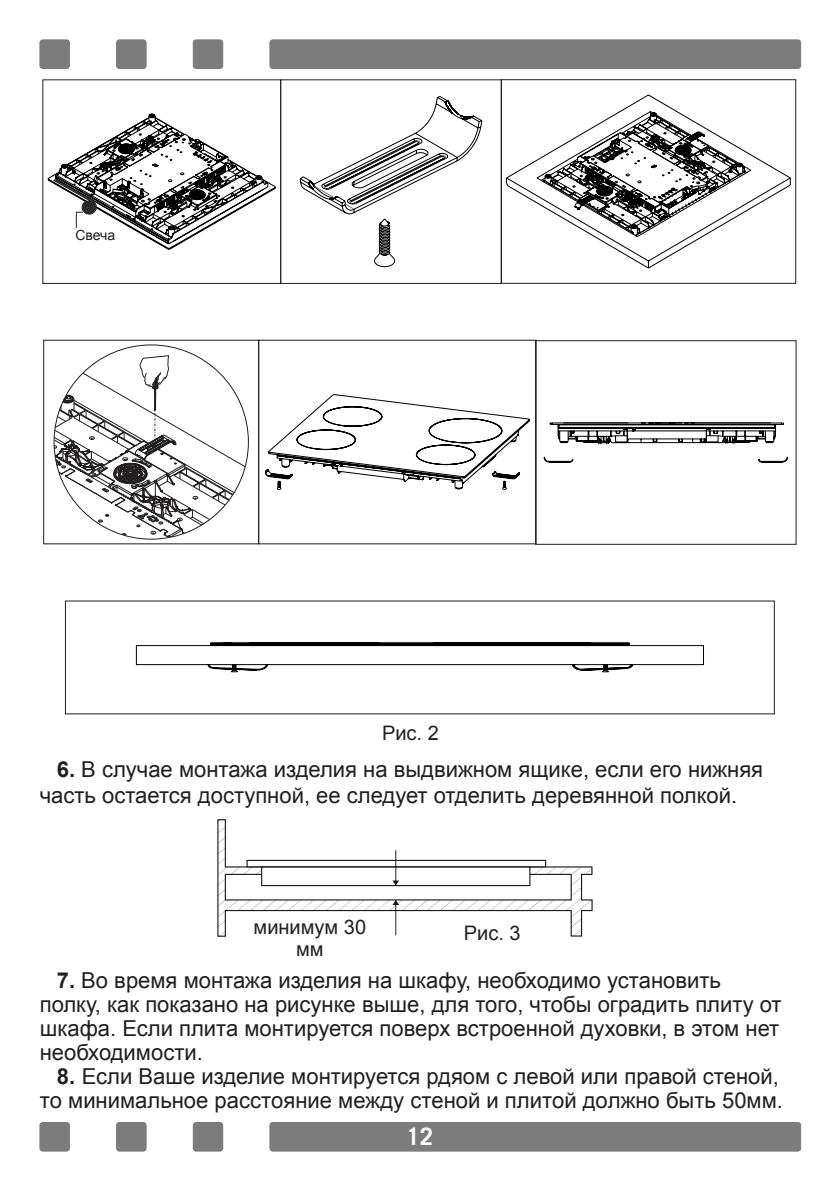
<style>
.page{position:relative;width:840px;height:1191px;background:#fff}
.page>*{position:absolute;margin:0;border:0;box-sizing:border-box;transform-origin:0 0}
.t1{font:700 24px "Trade Gothic";color:#fff}
.t2{font:22px/24px "Arial";color:#231f20}
.t3{font:20px/22px "Arial";color:#231f20;text-align:center}
.t4{font:14px "Arial";letter-spacing:-.005em;color:#231f20}
.s1{font-weight:700}
</style>
<div class="page">
<div style="left:270px;top:40px;width:530px;height:28px;background:#7d7c7c;border-radius:3px"></div>
<div style="left:269px;top:40px;width:531px;height:29px;border:1px solid #7d7c7c;border-radius:3px"></div>
<div style="left:40px;top:40px;width:29px;height:28px;background:#7d7c7c;border-radius:3px"></div>
<div style="left:40px;top:40px;width:30px;height:29px;border:1px solid #7d7c7c;border-radius:3px"></div>
<div style="left:193px;top:40px;width:29px;height:28px;background:#7d7c7c;border-radius:3px"></div>
<div style="left:193px;top:40px;width:30px;height:29px;border:1px solid #7d7c7c;border-radius:3px"></div>
<div style="left:116px;top:40px;width:30px;height:28px;background:#7d7c7c;border-radius:3px"></div>
<div style="left:116px;top:40px;width:30px;height:29px;border:1px solid #7d7c7c;border-radius:3px"></div>
<div style="left:270px;top:1122px;width:530px;height:29px;background:#7d7c7c;border-radius:3px"></div>
<div style="left:269px;top:1122px;width:531px;height:29px;border:1px solid #7d7c7c;border-radius:3px"></div>
<div style="left:40px;top:1122px;width:29px;height:29px;background:#7d7c7c;border-radius:3px"></div>
<div style="left:40px;top:1122px;width:30px;height:29px;border:1px solid #7d7c7c;border-radius:3px"></div>
<div style="left:193px;top:1122px;width:29px;height:29px;background:#7d7c7c;border-radius:3px"></div>
<div style="left:193px;top:1122px;width:30px;height:29px;border:1px solid #7d7c7c;border-radius:3px"></div>
<div style="left:116px;top:1122px;width:30px;height:29px;background:#7d7c7c;border-radius:3px"></div>
<div style="left:116px;top:1122px;width:30px;height:29px;border:1px solid #7d7c7c;border-radius:3px"></div>
<svg style="left:136px;top:642px;width:567px;height:30px"></svg>
<svg style="left:54px;top:356px;width:193px;height:183px"></svg>
<div style="left:43px;top:340px;width:216px;height:204px;border:1px solid #231f20"></div>
<svg style="left:543px;top:422px;width:244px;height:40px"></svg>
<div style="left:535px;top:340px;width:260px;height:204px;border:1px solid #231f20"></div>
<div style="left:258px;top:340px;width:278px;height:204px;border:1px solid #231f20"></div>
<svg style="left:265px;top:394px;width:264px;height:95px"></svg>
<svg style="left:300px;top:96px;width:181px;height:171px"></svg>
<div style="left:280px;top:80px;width:221px;height:204px;border:1px solid #231f20"></div>
<svg style="left:506px;top:95px;width:283px;height:173px"></svg>
<svg style="left:541px;top:113px;width:205px;height:123px"></svg>
<div style="left:500px;top:79px;width:295px;height:204px;border:1px solid #231f20"></div>
<div style="left:43px;top:80px;width:238px;height:204px;border:1px solid #231f20"></div>
<svg style="left:48px;top:114px;width:227px;height:135px"></svg>
<svg style="left:218px;top:819px;width:374px;height:117px"></svg>
<p class="t4" style="left:75px;top:226px;width:41px">Свеча</p>
<p class="t3" style="left:382px;top:722px;width:58px">Рис. 2</p>
<p class="t2" style="left:40px;top:756px;width:724px;line-height:26.4px;text-indent:17px"><span class="s1">6.</span> В случае монтажа изделия на выдвижном ящике, если его нижняя часть остается доступной, ее следует отделить деревянной полкой.</p>
<p class="t3" style="left:253px;top:916px;width:114px">минимум 30 мм</p>
<p class="t3" style="left:463px;top:922px;width:58px">Рис. 3</p>
<p class="t2" style="left:40px;top:968px;width:743px;text-indent:17px"><span class="s1">7.</span> Во время монтажа изделия на шкафу, необходимо установить полку, как показано на рисунке выше, для того, чтобы оградить плиту от шкафа. Если плита монтируется поверх встроенной духовки, в этом нет необходимости.</p>
<p class="t2" style="left:40px;top:1064px;width:744px;text-align:center"><span class="s1">8.</span> Если Ваше изделие монтируется рдяом с левой или правой стеной, то минимальное расстояние между стеной и плитой должно быть 50мм.</p>
<p class="t1" style="left:406px;top:1122px;width:28px">12</p>
</div>
